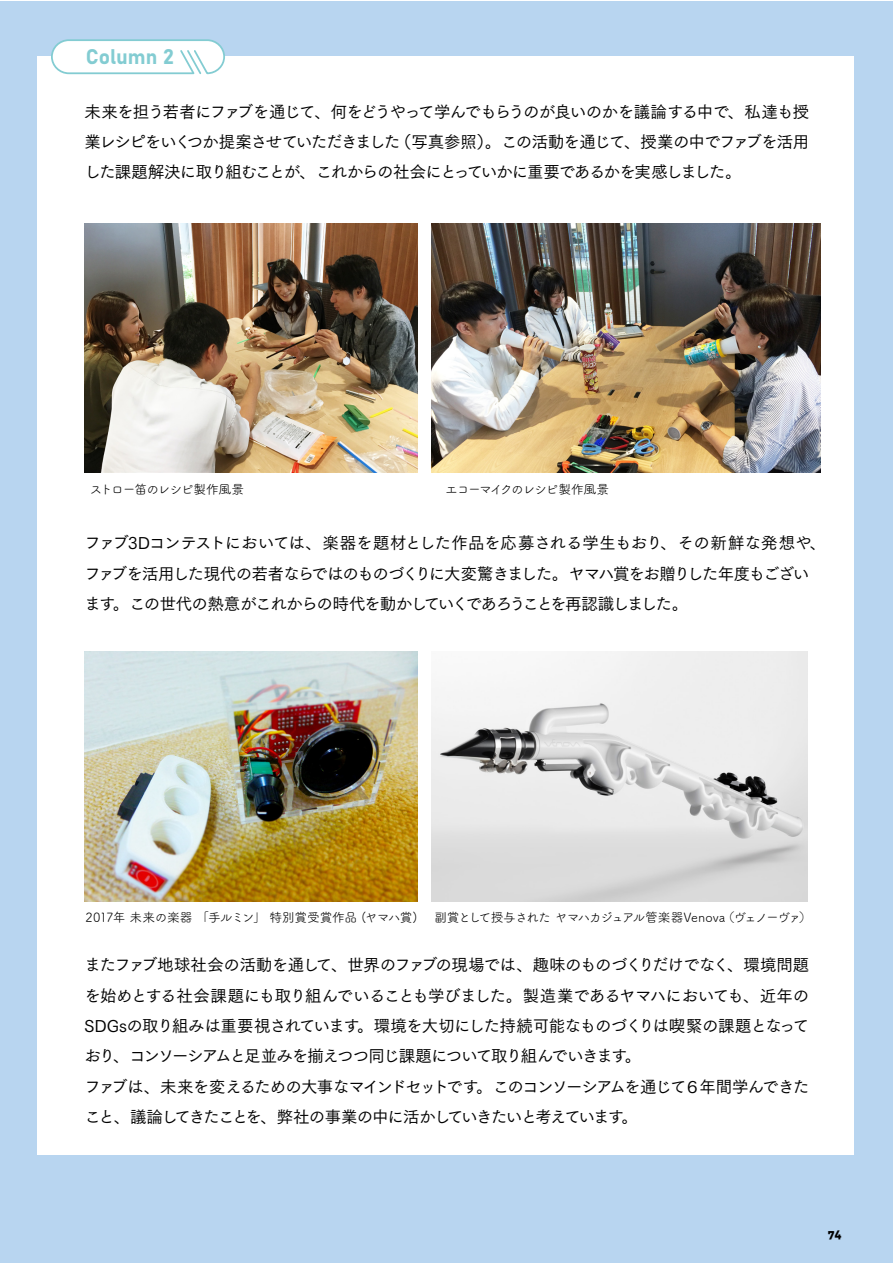
<style>
.page{position:relative;width:893px;height:1263px;background:#fff}
.page>*{position:absolute;margin:0;border:0;box-sizing:border-box;transform-origin:0 0}
.t1{font:700 20.85px "Bahnschrift";color:#83ccd2}
.t2{font:16.5px/30.3px "Tsuku Go Pro M";letter-spacing:-.07em;color:#000}
.t3{font:12.75px "Tsuku A Rd Gothic Std R";letter-spacing:-.09em;color:#000}
.t4{font:12.75px "Tsuku A Rd Gothic Std R";letter-spacing:-.035em;color:#000}
.t5{font:12.75px "Tsuku A Rd Gothic Std R";letter-spacing:-.105em;color:#000}
.t6{font:12.75px "Tsuku A Rd Gothic Std R";letter-spacing:-.07em;color:#000}
.t7{font:11.7px "DIN Black Alternate";color:#000}
</style>
<div class="page">
<div style="left:0;top:1px;width:893px;height:1261px;background:#b8d5f0"></div>
<div style="left:38px;top:57px;width:816px;height:1098px;background:#fff"></div>
<svg style="left:50px;top:39px;width:176px;height:36px"></svg>
<img style="left:84px;top:223px;width:333px;height:250px">
<img style="left:84px;top:652px;width:333px;height:249px">
<img style="left:432px;top:223px;width:389px;height:250px">
<img style="left:432px;top:652px;width:376px;height:249px">
<p class="t1" style="left:86px;top:41px;width:90px">Column 2</p>
<p class="t2" style="left:84px;top:94px;width:726px;text-align:justify">未来を担う若者にファブを通じて、何をどうやって学んでもらうのが良いのかを議論する中で、私達も授業レシピをいくつか提案させていただきました（写真参照）。この活動を通じて、授業の中でファブを活用した課題解決に取り組むことが、これからの社会にとっていかに重要であるかを実感しました。</p>
<p class="t6" style="left:90px;top:479px;width:156px">ストロー笛のレシピ製作風景</p>
<p class="t5" style="left:445px;top:479px;width:166px">エコーマイクのレシピ製作風景</p>
<p class="t2" style="left:84px;top:526px;width:743px">ファブ3Dコンテストにおいては、楽器を題材とした作品を応募される学生もおり、その新鮮な発想や、ファブを活用した現代の若者ならではのものづくりに大変驚きました。ヤマハ賞をお贈りした年度もございます。この世代の熱意がこれからの時代を動かしていくであろうことを再認識しました。</p>
<p class="t4" style="left:86px;top:908px;width:334px">2017年 未来の楽器 「手ルミン」 特別賞受賞作品 (ヤマハ賞)</p>
<p class="t3" style="left:435px;top:908px;width:379px">副賞として授与された ヤマハカジュアル管楽器Venova（ヴェノーヴァ）</p>
<p class="t2" style="left:84px;top:948px;width:726px">またファブ地球社会の活動を通して、世界のファブの現場では、趣味のものづくりだけでなく、環境問題を始めとする社会課題にも取り組んでいることも学びました。製造業であるヤマハにおいても、近年のSDGsの取り組みは重要視されています。環境を大切にした持続可能なものづくりは喫緊の課題となっており、コンソーシアムと足並みを揃えつつ同じ課題について取り組んでいきます。<br>ファブは、未来を変えるための大事なマインドセットです。このコンソーシアムを通じて６年間学んできたこと、議論してきたことを、弊社の事業の中に活かしていきたいと考えています。</p>
<p class="t7" style="left:828px;top:1226px;width:16px">74</p>
</div>
